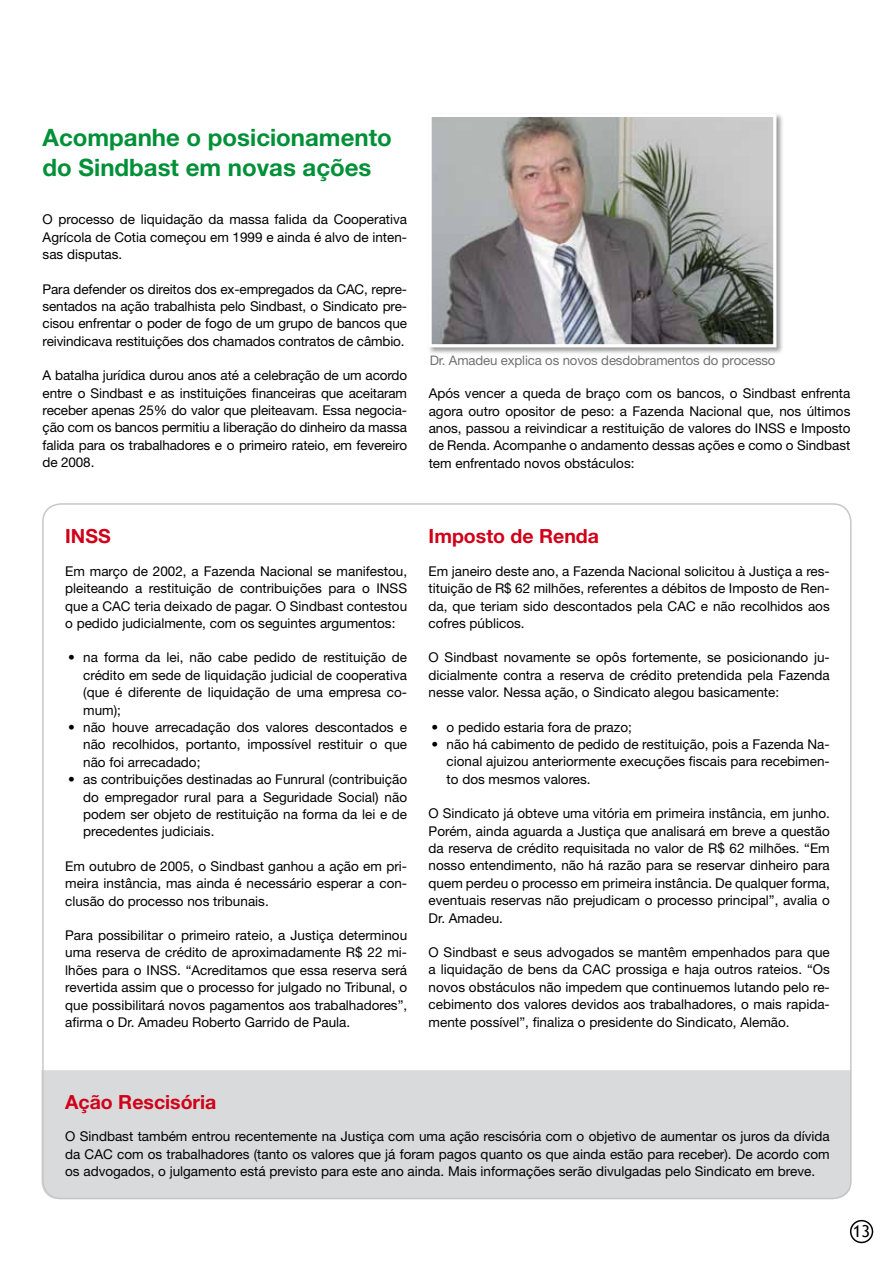
<style>
.page{position:relative;width:893px;height:1263px;background:#fff}
.page>*{position:absolute;margin:0;border:0;box-sizing:border-box;transform-origin:0 0}
.t1{font:700 24px/30px "Helvetica Neue LT Std";color:#009037}
.t2{font:700 19.5px "Helvetica Neue LT Std";color:#d10019}
.t3{font:16.5px "Trebuchet MS";color:#000}
.t4{font:13.5px/17.4px "Helvetica Neue LT Std";color:#000;text-align:justify}
.t5{font:13.2px "Helvetica Neue LT Std";letter-spacing:-.01em;color:#707172}
</style>
<div class="page">
<div style="left:850px;top:1220px;width:23px;height:23px;border:2px solid #000;border-radius:50%"></div>
<div style="left:41px;top:1070px;width:810px;height:129px;background:#d9dadb"></div>
<div style="left:427px;top:112px;width:357px;height:243px;background:#000;opacity:.4"></div>
<img style="left:432px;top:118px;width:340px;height:225px">
<div style="left:428px;top:114px;width:348px;height:233px;border:3px solid #fff"></div>
<h1 class="t1" style="left:43px;top:121px;width:351px">Acompanhe o posicionamento do Sindbast em novas ações</h1>
<p class="t4" style="left:43px;top:211px;width:366px">O processo de liquidação da massa falida da Cooperativa Agrícola de Cotia começou em 1999 e ainda é alvo de inten&shy;sas disputas.</p>
<p class="t4" style="left:43px;top:280px;width:366px">Para defender os direitos dos ex-empregados da CAC, repre&shy;sentados na ação trabalhista pelo Sindbast, o Sindicato pre&shy;cisou enfrentar o poder de fogo de um grupo de bancos que reivindicava restituições dos chamados contratos de câmbio.</p>
<p class="t4" style="left:43px;top:367px;width:366px">A batalha jurídica durou anos até a celebração de um acordo entre o Sindbast e as instituições financeiras que aceitaram receber apenas 25% do valor que pleiteavam. Essa negocia&shy;ção com os bancos permitiu a liberação do dinheiro da massa falida para os trabalhadores e o primeiro rateio, em fevereiro de 2008.</p>
<p class="t5" style="left:430px;top:353px;width:347px">Dr. Amadeu explica os novos desdobramentos do processo</p>
<p class="t4" style="left:429px;top:384px;width:423px">Após vencer a queda de braço com os bancos, o Sindbast enfrenta agora outro opositor de peso: a Fazenda Nacional que, nos últimos anos, passou a reivindicar a restituição de valores do INSS e Imposto de Renda. Acompanhe o andamento dessas ações e como o Sindbast tem enfrentado novos obstáculos:</p>
<h2 class="t2" style="left:65px;top:524px;width:47px">INSS</h2>
<p class="t4" style="left:65px;top:562px;width:343px">Em março de 2002, a Fazenda Nacional se manifestou, pleiteando a restituição de contribuições para o INSS que a CAC teria deixado de pagar. O Sindbast contestou o pedido judicialmente, com os seguintes argumentos:</p>
<p class="t4" style="left:83px;top:649px;width:325px;text-indent:-15px">• na forma da lei, não cabe pedido de restituição de crédito em sede de liquidação judicial de cooperativa (que é diferente de liquidação de uma empresa co&shy;mum);</p>
<p class="t4" style="left:83px;top:718px;width:325px;text-indent:-15px">• não houve arrecadação dos valores descontados e não recolhidos, portanto, impossível restituir o que não foi arrecadado;</p>
<p class="t4" style="left:83px;top:770px;width:325px;text-indent:-15px">• as contribuições destinadas ao Funrural (contribuição do empregador rural para a Seguridade Social) não podem ser objeto de restituição na forma da lei e de precedentes judiciais.</p>
<p class="t4" style="left:65px;top:857px;width:343px">Em outubro de 2005, o Sindbast ganhou a ação em pri&shy;meira instância, mas ainda é necessário esperar a con&shy;clusão do processo nos tribunais.</p>
<p class="t4" style="left:65px;top:926px;width:343px">Para possibilitar o primeiro rateio, a Justiça determinou uma reserva de crédito de aproximadamente R$ 22 mi&shy;lhões para o INSS. “Acreditamos que essa reserva será revertida assim que o processo for julgado no Tribunal, o que possibilitará novos pagamentos aos trabalhadores”, afirma o Dr. Amadeu Roberto Garrido de Paula.</p>
<h2 class="t2" style="left:429px;top:524px;width:172px">Imposto de Renda</h2>
<p class="t4" style="left:429px;top:562px;width:403px">Em janeiro deste ano, a Fazenda Nacional solicitou à Justiça a res&shy;tituição de R$ 62 milhões, referentes a débitos de Imposto de Ren&shy;da, que teriam sido descontados pela CAC e não recolhidos aos cofres públicos.</p>
<p class="t4" style="left:429px;top:649px;width:403px">O Sindbast novamente se opôs fortemente, se posicionando ju&shy;dicialmente contra a reserva de crédito pretendida pela Fazenda nesse valor. Nessa ação, o Sindicato alegou basicamente:</p>
<p class="t4" style="left:432px;top:718px;width:202px">• o pedido estaria fora de prazo;</p>
<p class="t4" style="left:447px;top:735px;width:385px;text-indent:-15px">• não há cabimento de pedido de restituição, pois a Fazenda Na&shy;cional ajuizou anteriormente execuções fiscais para recebimen&shy;to dos mesmos valores.</p>
<p class="t4" style="left:429px;top:804px;width:403px">O Sindicato já obteve uma vitória em primeira instância, em junho.<br>Porém, ainda aguarda a Justiça que analisará em breve a questão da reserva de crédito requisitada no valor de R$ 62 milhões. “Em nosso entendimento, não há razão para se reservar dinheiro para quem perdeu o processo em primeira instância. De qualquer forma, eventuais reservas não prejudicam o processo principal”, avalia o Dr. Amadeu.</p>
<p class="t4" style="left:429px;top:943px;width:403px">O Sindbast e seus advogados se mantêm empenhados para que a liquidação de bens da CAC prossiga e haja outros rateios. “Os novos obstáculos não impedem que continuemos lutando pelo re&shy;cebimento dos valores devidos aos trabalhadores, o mais rapida&shy;mente possível”, finaliza o presidente do Sindicato, Alemão.</p>
<h2 class="t2" style="left:65px;top:1090px;width:153px">Ação Rescisória</h2>
<p class="t4" style="left:65px;top:1128px;width:766px">O Sindbast também entrou recentemente na Justiça com uma ação rescisória com o objetivo de aumentar os juros da dívida da CAC com os trabalhadores (tanto os valores que já foram pagos quanto os que ainda estão para receber). De acordo com os advogados, o julgamento está previsto para este ano ainda. Mais informações serão divulgadas pelo Sindicato em breve.</p>
<p class="t3" style="left:853px;top:1221px;width:19px">13</p>
</div>
